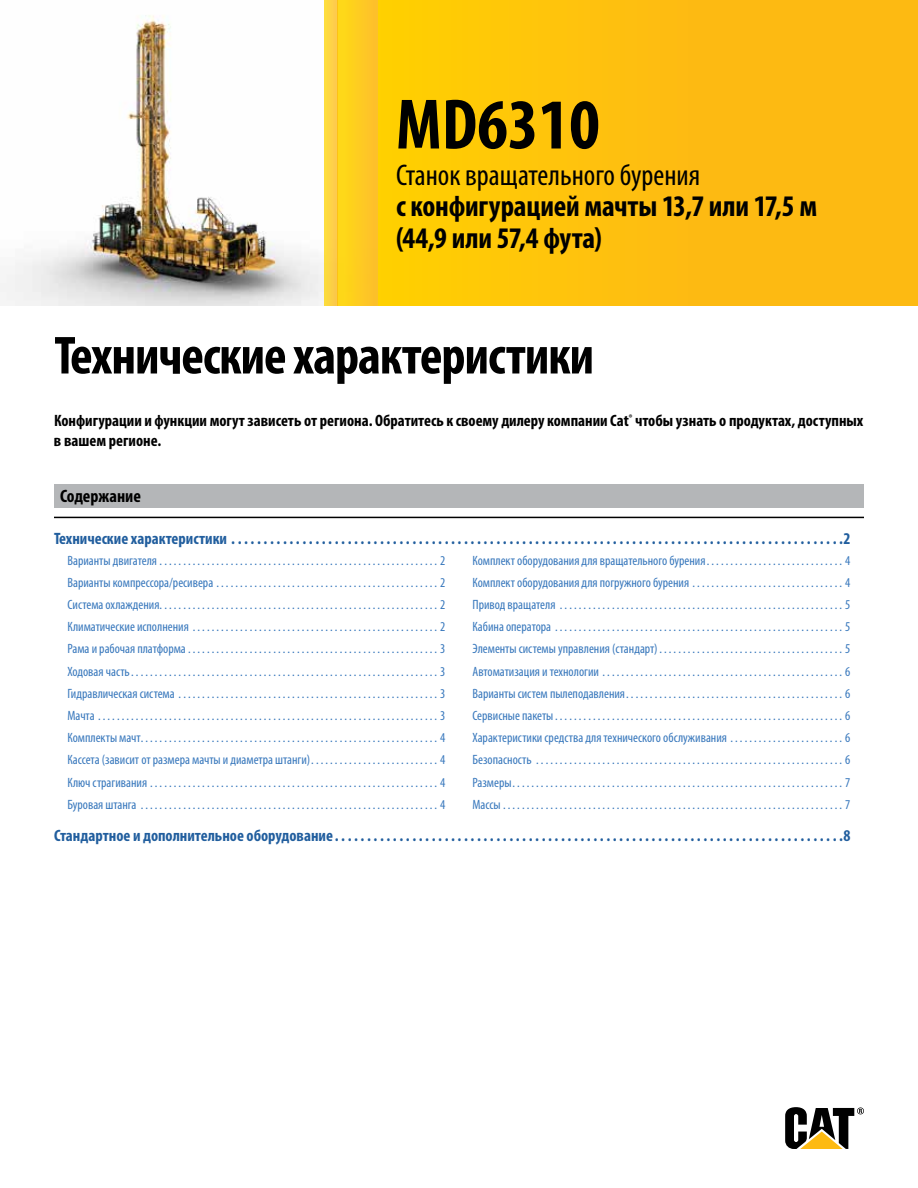
<style>
.page{position:relative;width:918px;height:1188px;background:#fff}
.page>*{position:absolute;margin:0;border:0;box-sizing:border-box;transform-origin:0 0}
.t1{font:700 condensed 72px "Myriad Pro";color:#000}
.t2{font:700 condensed 54px "Myriad Pro";letter-spacing:-.02em;color:#000}
.t3{font:700 condensed 30px/31.5px "Myriad Pro";letter-spacing:-.005em;color:#000}
.t4{font:condensed 30px "Myriad Pro";color:#000}
.t5{font:700 condensed 18px "Myriad Pro";color:#000}
.t6{font:700 condensed 16.5px "Myriad Pro";color:#215e9e}
.t7{font:700 condensed 16.5px/19.8px "Myriad Pro";color:#000}
.t8{font:condensed 13.5px/22.2px "Myriad Pro";color:#3777bc;text-align:justify}
</style>
<div class="page">
<img style="left:0;top:15px;width:324px;height:291px">
<div style="left:378px;top:0;width:540px;height:306px;background:linear-gradient(to right,#ffcd04,#fdb517)"></div>
<div style="left:338px;top:0;width:40px;height:306px;background:linear-gradient(to right,#fedb15,#fdbf2b)"></div>
<div style="left:324px;top:0;width:14px;height:306px;background:#fed246"></div>
<svg style="left:785px;top:1107px;width:79px;height:42px"></svg>
<div style="left:54px;top:484px;width:810px;height:24px;background:#b4b6b8"></div>
<hr style="left:54px;top:517px;width:810px;height:1px;background:#000">
<h1 class="t1" style="left:396px;top:80px;width:205px">MD6310</h1>
<h3 class="t4" style="left:396px;top:156px;width:306px">Станок вращательного бурения</h3>
<h3 class="t3" style="left:396px;top:190px;width:423px">с конфигурацией мачты 13,7 или 17,5 м (44,9 или 57,4 фута)</h3>
<h2 class="t2" style="left:54px;top:322px;width:541px">Технические характеристики</h2>
<p class="t7" style="left:54px;top:411px;width:811px">Конфигурации и функции могут зависеть от региона. Обратитесь к своему дилеру компании Cat<sup>®</sup> чтобы узнать о продуктах, доступных в вашем регионе.</p>
<h3 class="t5" style="left:60px;top:484px;width:82px">Содержание</h3>
<p class="t6" style="left:54px;top:528px;width:178px">Технические характеристики ...............................................................................................</p>
<p class="t6" style="left:843px;top:528px;width:9px">2</p>
<p class="t8" style="left:68px;top:549px;width:380px">Варианты двигателя . . . . . . . . . . . . . . . . . . . . . . . . . . . . . . . . . . . . . . . . . . . . . . . . . . . . . . . . . . . 2<br>Варианты компрессора/ресивера . . . . . . . . . . . . . . . . . . . . . . . . . . . . . . . . . . . . . . . . . . . . . . . 2<br>Система охлаждения . . . . . . . . . . . . . . . . . . . . . . . . . . . . . . . . . . . . . . . . . . . . . . . . . . . . . . . . . . . 2<br>Климатические исполнения . . . . . . . . . . . . . . . . . . . . . . . . . . . . . . . . . . . . . . . . . . . . . . . . . . . . 2<br>Рама и рабочая платформа . . . . . . . . . . . . . . . . . . . . . . . . . . . . . . . . . . . . . . . . . . . . . . . . . . . . . 3<br>Ходовая часть . . . . . . . . . . . . . . . . . . . . . . . . . . . . . . . . . . . . . . . . . . . . . . . . . . . . . . . . . . . . . . . . . 3<br>Гидравлическая система . . . . . . . . . . . . . . . . . . . . . . . . . . . . . . . . . . . . . . . . . . . . . . . . . . . . . . . 3<br>Мачта . . . . . . . . . . . . . . . . . . . . . . . . . . . . . . . . . . . . . . . . . . . . . . . . . . . . . . . . . . . . . . . . . . . . . . . . 3<br>Комплекты мачт . . . . . . . . . . . . . . . . . . . . . . . . . . . . . . . . . . . . . . . . . . . . . . . . . . . . . . . . . . . . . . . 4<br>Кассета (зависит от размера мачты и диаметра штанги) . . . . . . . . . . . . . . . . . . . . . . . . . . . 4<br>Ключ страгивания . . . . . . . . . . . . . . . . . . . . . . . . . . . . . . . . . . . . . . . . . . . . . . . . . . . . . . . . . . . . . 4<br>Буровая штанга . . . . . . . . . . . . . . . . . . . . . . . . . . . . . . . . . . . . . . . . . . . . . . . . . . . . . . . . . . . . . . . 4</p>
<p class="t8" style="left:473px;top:549px;width:380px">Комплект оборудования для вращательного бурения . . . . . . . . . . . . . . . . . . . . . . . . . . . . . 4<br>Комплект оборудования для погружного бурения . . . . . . . . . . . . . . . . . . . . . . . . . . . . . . . . 4<br>Привод вращателя . . . . . . . . . . . . . . . . . . . . . . . . . . . . . . . . . . . . . . . . . . . . . . . . . . . . . . . . . . . . 5<br>Кабина оператора . . . . . . . . . . . . . . . . . . . . . . . . . . . . . . . . . . . . . . . . . . . . . . . . . . . . . . . . . . . . . 5<br>Элементы системы управления (стандарт) . . . . . . . . . . . . . . . . . . . . . . . . . . . . . . . . . . . . . . . 5<br>Автоматизация и технологии . . . . . . . . . . . . . . . . . . . . . . . . . . . . . . . . . . . . . . . . . . . . . . . . . . . 6<br>Варианты систем пылеподавления . . . . . . . . . . . . . . . . . . . . . . . . . . . . . . . . . . . . . . . . . . . . . . 6<br>Сервисные пакеты . . . . . . . . . . . . . . . . . . . . . . . . . . . . . . . . . . . . . . . . . . . . . . . . . . . . . . . . . . . . . 6<br>Характеристики средства для технического обслуживания . . . . . . . . . . . . . . . . . . . . . . . . 6<br>Безопасность . . . . . . . . . . . . . . . . . . . . . . . . . . . . . . . . . . . . . . . . . . . . . . . . . . . . . . . . . . . . . . . . . 6<br>Размеры . . . . . . . . . . . . . . . . . . . . . . . . . . . . . . . . . . . . . . . . . . . . . . . . . . . . . . . . . . . . . . . . . . . . . . 7<br>Массы . . . . . . . . . . . . . . . . . . . . . . . . . . . . . . . . . . . . . . . . . . . . . . . . . . . . . . . . . . . . . . . . . . . . . . . . 7</p>
<p class="t6" style="left:54px;top:825px;width:285px">Стандартное и дополнительное оборудование..............................................................................</p>
<p class="t6" style="left:843px;top:825px;width:9px">8</p>
</div>
